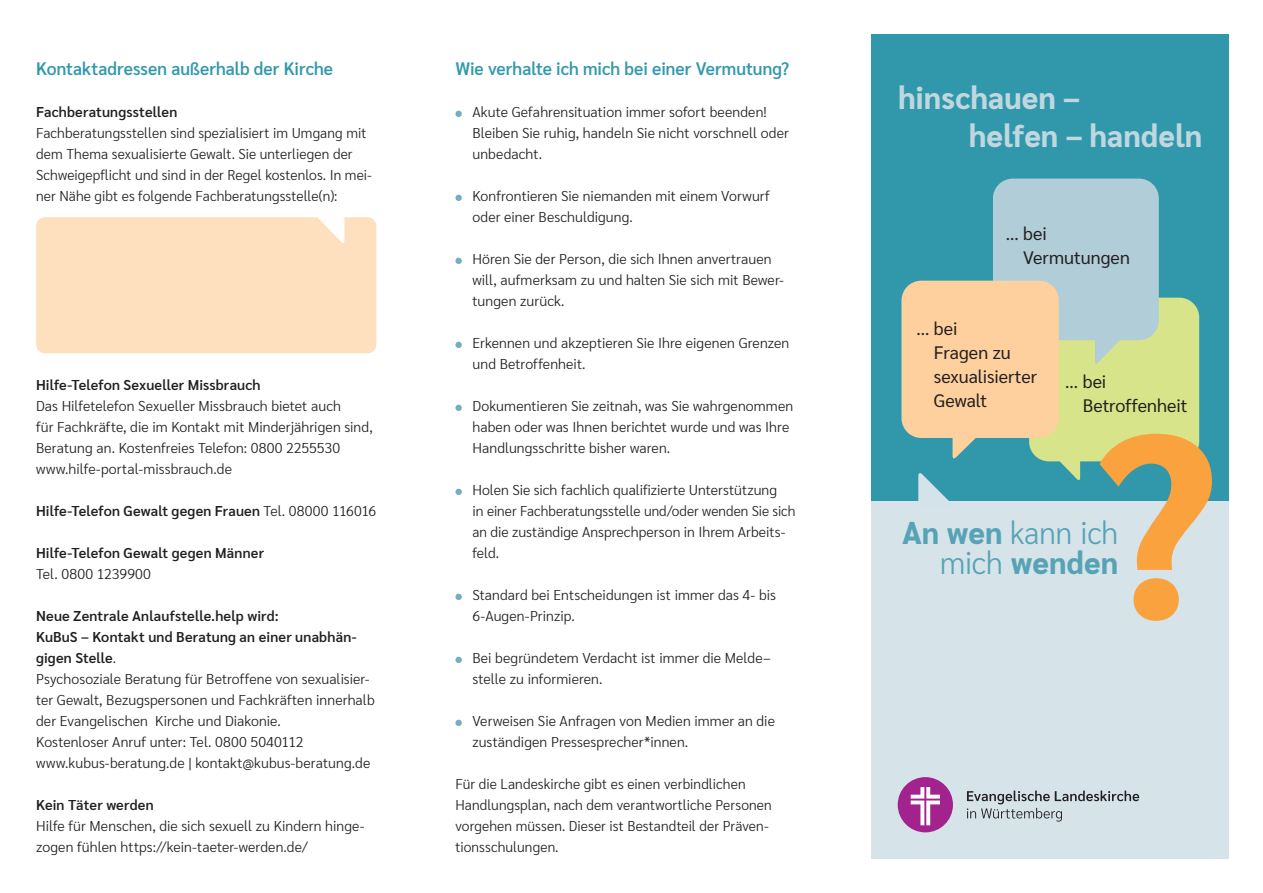
<style>
.page{position:relative;width:1263px;height:893px;background:#fff}
.page>*{position:absolute;margin:0;border:0;box-sizing:border-box;transform-origin:0 0}
.t1{font:800 31.5px/38.5px "Sarabun";letter-spacing:.01em;color:#c0d7e0;scale:.96 1}
.t2{font:800 31.5px/30px "Sarabun";letter-spacing:.01em;color:#57a3b5;text-align:right;scale:.96 1}
.t3{font:600 18px "Sarabun";letter-spacing:.005em;color:#3198ac;scale:.96 1}
.t4{font:18px/24px "Sarabun";color:#231f20}
.t5{font:300 14.25px/21px "Sarabun";letter-spacing:.005em;color:#231f20}
.t6{font:600 14.25px "Sarabun";letter-spacing:.01em;color:#231f20}
.s1{font-weight:300}
.s2{font-weight:600}
</style>
<div class="page">
<div style="left:872px;top:34px;width:357px;height:468px;background:#3198ac"></div>
<div style="left:1029px;top:298px;width:170px;height:163px;background:#d7e489;border-radius:20px"></div>
<svg style="left:1048px;top:461px;width:32px;height:19px"></svg>
<div style="left:993px;top:179px;width:166px;height:161px;background:#b0cdd8;border-radius:20px"></div>
<svg style="left:1095px;top:340px;width:32px;height:24px"></svg>
<div style="left:901px;top:281px;width:158px;height:157px;background:#fdd09e;border-radius:20px"></div>
<svg style="left:952px;top:438px;width:24px;height:21px"></svg>
<div style="left:872px;top:502px;width:357px;height:357px;background:#d6e4ea"></div>
<svg style="left:918px;top:473px;width:35px;height:29px"></svg>
<div style="left:36px;top:217px;width:340px;height:136px;background:#fee0bf;border-radius:9px"></div>
<svg style="left:312px;top:217px;width:32px;height:26px"></svg>
<svg style="left:1099px;top:434px;width:113px;height:187px"></svg>
<div style="left:455px;top:111px;width:7px;height:6px;background:#75aebf;border-radius:50%"></div>
<div style="left:455px;top:195px;width:7px;height:6px;background:#75aebf;border-radius:50%"></div>
<div style="left:455px;top:258px;width:7px;height:6px;background:#75aebf;border-radius:50%"></div>
<div style="left:455px;top:342px;width:7px;height:6px;background:#75aebf;border-radius:50%"></div>
<div style="left:455px;top:405px;width:7px;height:6px;background:#75aebf;border-radius:50%"></div>
<div style="left:455px;top:489px;width:7px;height:6px;background:#75aebf;border-radius:50%"></div>
<div style="left:455px;top:594px;width:7px;height:6px;background:#75aebf;border-radius:50%"></div>
<div style="left:455px;top:657px;width:7px;height:6px;background:#75aebf;border-radius:50%"></div>
<div style="left:455px;top:720px;width:7px;height:6px;background:#75aebf;border-radius:50%"></div>
<div style="left:898px;top:777px;width:55px;height:55px;background:#a2238e;border-radius:50%"></div>
<svg style="left:911px;top:787px;width:29px;height:38px"></svg>
<svg style="left:967px;top:790px;width:172px;height:31px"></svg>
<p class="t3" style="left:36px;top:58px;width:311px">Kontaktadressen außerhalb der Kirche</p>
<p class="t6" style="left:36px;top:104px;width:143px">Fachberatungsstellen</p>
<p class="t5" style="left:36px;top:123px;width:337px">Fachberatungsstellen sind spezialisiert im Umgang mit dem Thema sexualisierte Gewalt. Sie unterliegen der Schweigepflicht und sind in der Regel kostenlos. In mei&shy;ner Nähe gibt es folgende Fachberatungsstelle(n):</p>
<p class="t6" style="left:36px;top:377px;width:226px">Hilfe-Telefon Sexueller Missbrauch</p>
<p class="t5" style="left:36px;top:396px;width:338px">Das Hilfetelefon Sexueller Missbrauch bietet auch<br>für Fachkräfte, die im Kontakt mit Minderjährigen sind, Beratung an. Kostenfreies Telefon: 0800 2255530 www.hilfe-portal-missbrauch.de</p>
<p class="t6" style="left:36px;top:503px;width:342px">Hilfe-Telefon Gewalt gegen Frauen <span class="s1">Tel. 08000 116016</span></p>
<p class="t6" style="left:36px;top:545px;width:229px">Hilfe-Telefon Gewalt gegen Männer</p>
<p class="t5" style="left:36px;top:564px;width:116px">Tel. 0800 1239900</p>
<p class="t5" style="left:36px;top:606px;width:340px"><span class="s2">Neue Zentrale Anlaufstelle.help wird:<br>KuBuS – Kontakt und Beratung an einer unabhän&shy;gigen Stelle</span>.<br>Psychosoziale Beratung für Betroffene von sexualisier&shy;ter Gewalt, Bezugspersonen und Fachkräften innerhalb der Evangelischen Kirche und Diakonie.<br>Kostenloser Anruf unter: Tel. 0800 5040112 www.kubus-beratung.de | kontakt@kubus-beratung.de</p>
<p class="t6" style="left:36px;top:797px;width:119px">Kein Täter werden</p>
<p class="t5" style="left:36px;top:816px;width:330px">Hilfe für Menschen, die sich sexuell zu Kindern hinge&shy;zogen fühlen https://kein-taeter-werden.de/</p>
<p class="t3" style="left:455px;top:58px;width:349px">Wie verhalte ich mich bei einer Vermutung?</p>
<p class="t5" style="left:472px;top:102px;width:318px">Akute Gefahrensituation immer sofort beenden!<br>Bleiben Sie ruhig, handeln Sie nicht vorschnell oder unbedacht.</p>
<p class="t5" style="left:472px;top:186px;width:299px">Konfrontieren Sie niemanden mit einem Vorwurf oder einer Beschuldigung.</p>
<p class="t5" style="left:472px;top:249px;width:313px">Hören Sie der Person, die sich Ihnen anvertrauen will, aufmerksam zu und halten Sie sich mit Bewer&shy;tungen zurück.</p>
<p class="t5" style="left:472px;top:333px;width:318px">Erkennen und akzeptieren Sie Ihre eigenen Grenzen und Betroffenheit.</p>
<p class="t5" style="left:472px;top:396px;width:322px">Dokumentieren Sie zeitnah, was Sie wahrgenommen haben oder was Ihnen berichtet wurde und was Ihre<br>Handlungsschritte bisher waren.</p>
<p class="t5" style="left:472px;top:480px;width:325px">Holen Sie sich fachlich qualifizierte Unterstützung<br>in einer Fachberatungsstelle und/oder wenden Sie sich an die zuständige Ansprechperson in Ihrem Arbeits&shy;feld.</p>
<p class="t5" style="left:472px;top:585px;width:305px">Standard bei Entscheidungen ist immer das 4- bis<br>6-Augen-Prinzip.</p>
<p class="t5" style="left:472px;top:648px;width:300px">Bei begründetem Verdacht ist immer die Melde– stelle zu informieren.</p>
<p class="t5" style="left:472px;top:711px;width:304px">Verweisen Sie Anfragen von Medien immer an die zuständigen Pressesprecher*innen.</p>
<p class="t5" style="left:455px;top:774px;width:318px">Für die Landeskirche gibt es einen verbindlichen Handlungsplan, nach dem verantwortliche Personen vorgehen müssen. Dieser ist Bestandteil der Präven&shy;tionsschulungen.</p>
<h1 class="t1" style="left:969px;top:79px;width:244px;text-indent:-71px">hinschauen –<br>helfen – handeln</h1>
<p class="t4" style="left:1023px;top:222px;width:108px;text-indent:-18px">… bei<br>Vermutungen</p>
<p class="t4" style="left:934px;top:317px;width:105px;text-indent:-18px">… bei<br>Fragen zu sexualisierter<br>Gewalt</p>
<p class="t4" style="left:1083px;top:369px;width:106px;text-indent:-18px">… bei<br>Betroffenheit</p>
<h1 class="t2" style="left:902px;top:518px;width:227px">An wen <span class="s1">kann ich mich</span> wenden</h1>
</div>
